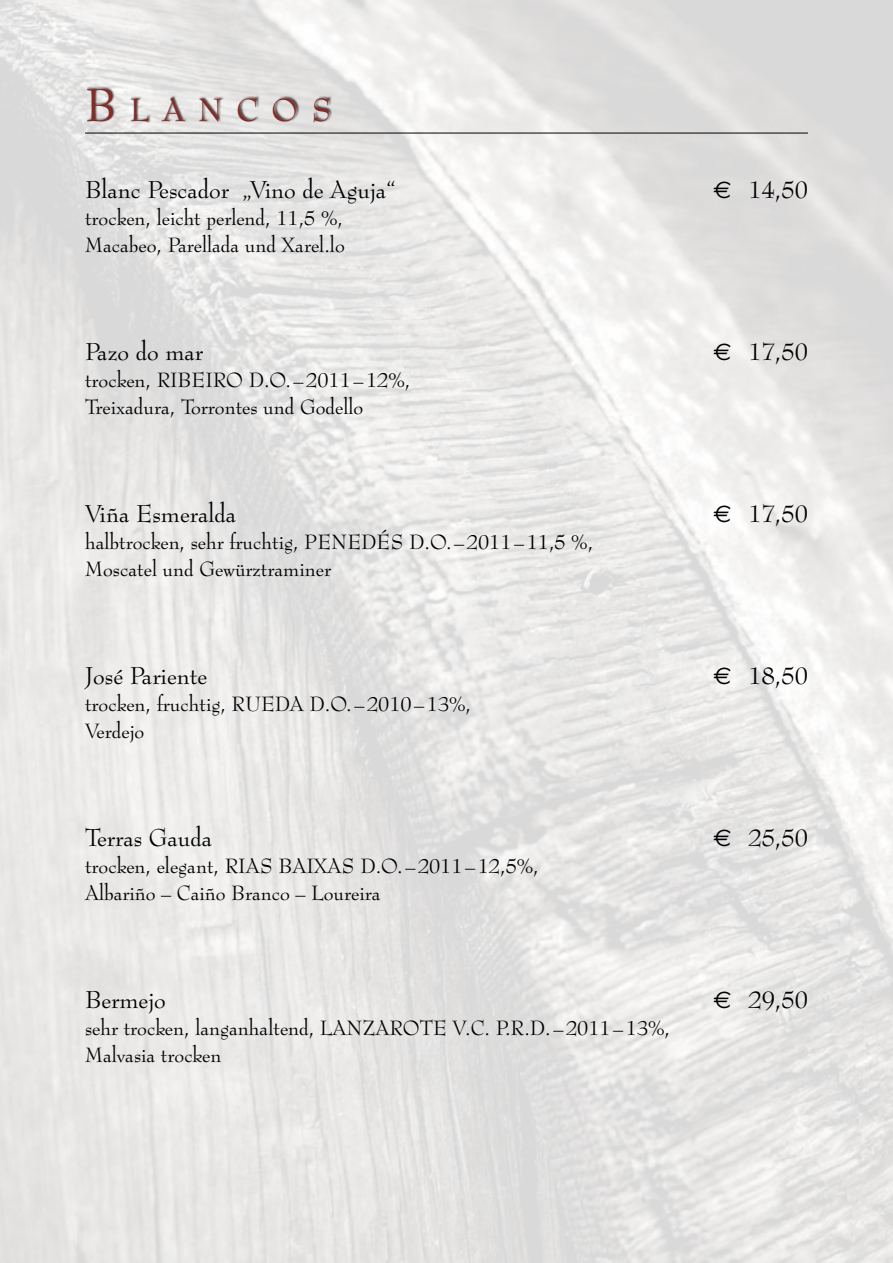
<style>
.page{position:relative;width:893px;height:1263px;background:#fff}
.page>*{position:absolute;margin:0;border:0;box-sizing:border-box;transform-origin:0 0}
.t1{font:31.5px "Bernhard Modern BT";letter-spacing:.43em;color:#872a26}
.t2{font:24px "Bernhard Modern BT";color:#000}
.t3{font:20.25px/27px "Bernhard Modern BT";color:#000}
.s1{font-size:45px}
.s2{font-family:"Euro Sans"}
</style>
<div class="page">
<hr style="left:85px;top:133px;width:723px;height:1px;background:#000">
<div style="left:87px;top:86px;width:245px;height:37px;background:#000;opacity:.75"></div>
<h1 class="t1" style="left:85px;top:90px;width:248px"><span class="s1">B</span>LANCOS</h1>
<p class="t2" style="left:85px;top:174px;width:312px">Blanc Pescador „Vino de Aguja“</p>
<p class="t2" style="left:713px;top:174px;width:96px"><span class="s2">E</span> 14,50</p>
<p class="t3" style="left:85px;top:204px;width:261px">trocken, leicht perlend, 11,5 %,<br>Macabeo, Parellada und Xarel.lo</p>
<p class="t2" style="left:85px;top:336px;width:120px">Pazo do mar</p>
<p class="t2" style="left:713px;top:336px;width:96px"><span class="s2">E</span> 17,50</p>
<p class="t3" style="left:85px;top:366px;width:98px">trocken, Ribeiro</p>
<p class="t3" style="left:85px;top:366px;width:327px;text-indent:164px">D.O. –2011–12%,<br>Treixadura, Torrontes und Godello</p>
<p class="t2" style="left:85px;top:498px;width:153px">Viña Esmeralda</p>
<p class="t2" style="left:713px;top:498px;width:96px"><span class="s2">E</span> 17,50</p>
<p class="t3" style="left:85px;top:528px;width:248px">halbtrocken, sehr fruchtig, Pened</p>
<p class="t3" style="left:377px;top:528px;width:218px">és D.O.–2011–11,5 %,</p>
<p class="t3" style="left:85px;top:555px;width:247px">Moscatel und Gewürztraminer</p>
<p class="t2" style="left:85px;top:660px;width:124px">José Pariente</p>
<p class="t2" style="left:713px;top:660px;width:96px"><span class="s2">E</span> 18,50</p>
<p class="t3" style="left:85px;top:690px;width:176px">trocken, fruchtig, Rueda</p>
<p class="t3" style="left:309px;top:690px;width:163px">D.O.–2010–13%,</p>
<p class="t3" style="left:85px;top:717px;width:61px">Verdejo</p>
<p class="t2" style="left:85px;top:822px;width:129px">Terras Gauda</p>
<p class="t2" style="left:713px;top:822px;width:96px"><span class="s2">E</span> 25,50</p>
<p class="t3" style="left:85px;top:852px;width:165px">trocken, elegant, Rias</p>
<p class="t3" style="left:279px;top:852px;width:28px">Baixas</p>
<p class="t3" style="left:85px;top:852px;width:455px;text-indent:275px">D.O. –2011–12,5%,<br>Albariño – Caiño Branco – Loureira</p>
<p class="t2" style="left:85px;top:984px;width:82px">Bermejo</p>
<p class="t2" style="left:713px;top:984px;width:96px"><span class="s2">E</span> 29,50</p>
<p class="t3" style="left:85px;top:1014px;width:263px">sehr trocken, langanhaltend, Lanzarote</p>
<p class="t3" style="left:452px;top:1014px;width:219px">v.c. p.r.D.–2011–13%,</p>
<p class="t3" style="left:85px;top:1041px;width:138px">Malvasia trocken</p>
</div>
